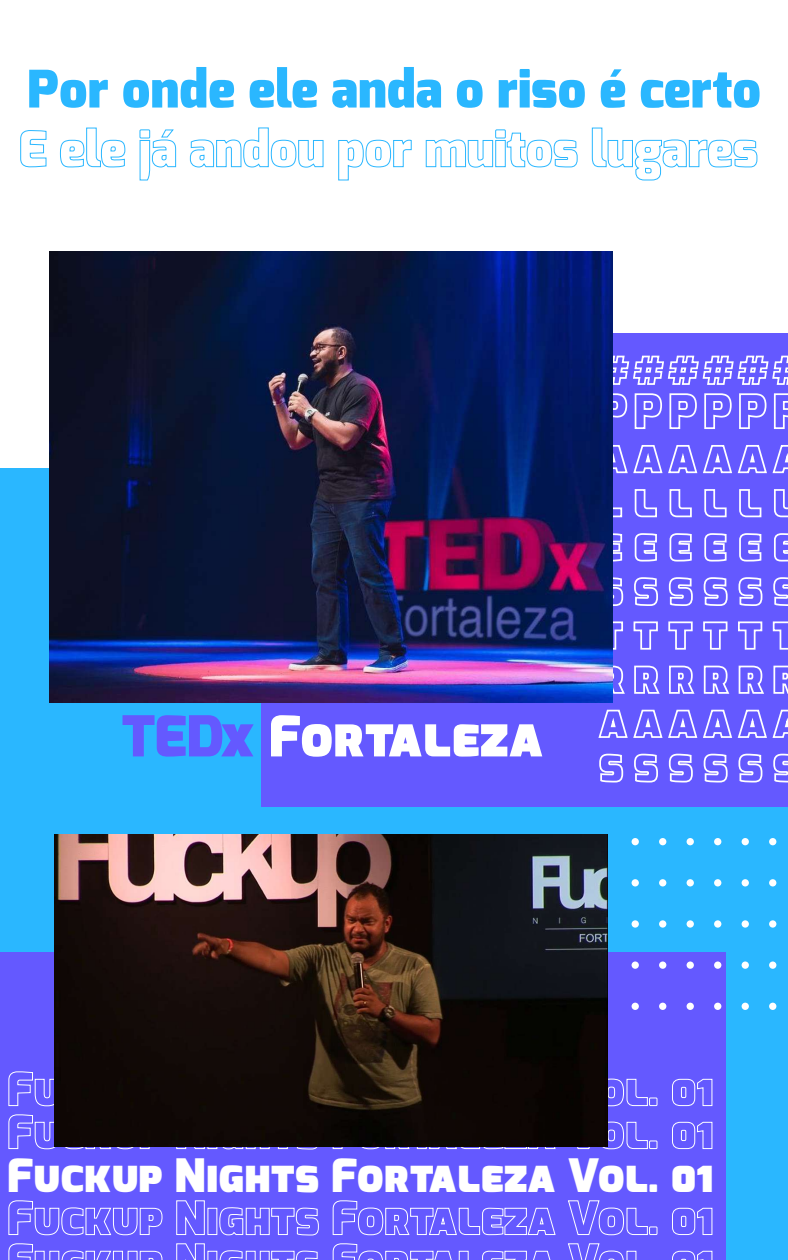
<style>
.page{position:relative;width:788px;height:1260px;background:#fff}
.page>*{position:absolute;margin:0;border:0;box-sizing:border-box;transform-origin:0 0}
.t1{font:900 56.35px "Exo";color:#fff}
.t2{font:900 51.71px "Exo";color:#2ab7ff}
.t3{font:900 46.02px "Exo";color:#fff}
.s1{color:#6459ff}
</style>
<div class="page">
<div style="left:0;top:468px;width:788px;height:792px;background:#2ab7ff"></div>
<svg style="left:20px;top:131px;width:27px;height:37px"></svg>
<svg style="left:60px;top:127px;width:66px;height:41px"></svg>
<svg style="left:139px;top:129px;width:37px;height:52px"></svg>
<svg style="left:189px;top:127px;width:135px;height:41px"></svg>
<svg style="left:338px;top:139px;width:74px;height:42px"></svg>
<svg style="left:425px;top:129px;width:153px;height:39px"></svg>
<svg style="left:591px;top:127px;width:166px;height:54px"></svg>
<div style="left:261px;top:334px;width:527px;height:473px;background:#6459ff"></div>
<svg style="left:634px;top:489px;width:23px;height:29px"></svg>
<svg style="left:634px;top:533px;width:23px;height:29px"></svg>
<svg style="left:634px;top:577px;width:24px;height:29px"></svg>
<svg style="left:633px;top:621px;width:25px;height:29px"></svg>
<svg style="left:634px;top:665px;width:26px;height:29px"></svg>
<svg style="left:634px;top:753px;width:24px;height:30px"></svg>
<svg style="left:612px;top:392px;width:50px;height:38px"></svg>
<svg style="left:612px;top:488px;width:11px;height:30px"></svg>
<svg style="left:612px;top:533px;width:11px;height:29px"></svg>
<svg style="left:612px;top:576px;width:12px;height:31px"></svg>
<svg style="left:612px;top:621px;width:11px;height:30px"></svg>
<svg style="left:612px;top:665px;width:13px;height:30px"></svg>
<svg style="left:599px;top:753px;width:25px;height:30px"></svg>
<svg style="left:669px;top:393px;width:28px;height:36px"></svg>
<svg style="left:669px;top:489px;width:23px;height:29px"></svg>
<svg style="left:669px;top:533px;width:23px;height:29px"></svg>
<svg style="left:668px;top:577px;width:25px;height:29px"></svg>
<svg style="left:668px;top:621px;width:25px;height:29px"></svg>
<svg style="left:669px;top:665px;width:26px;height:29px"></svg>
<svg style="left:668px;top:753px;width:25px;height:30px"></svg>
<svg style="left:704px;top:393px;width:28px;height:36px"></svg>
<svg style="left:704px;top:489px;width:23px;height:29px"></svg>
<svg style="left:704px;top:533px;width:23px;height:29px"></svg>
<svg style="left:703px;top:577px;width:25px;height:29px"></svg>
<svg style="left:703px;top:621px;width:25px;height:29px"></svg>
<svg style="left:703px;top:665px;width:27px;height:29px"></svg>
<svg style="left:703px;top:753px;width:25px;height:30px"></svg>
<svg style="left:739px;top:393px;width:28px;height:36px"></svg>
<svg style="left:739px;top:489px;width:23px;height:29px"></svg>
<svg style="left:739px;top:533px;width:23px;height:29px"></svg>
<svg style="left:738px;top:577px;width:25px;height:29px"></svg>
<svg style="left:738px;top:621px;width:25px;height:29px"></svg>
<svg style="left:738px;top:665px;width:26px;height:29px"></svg>
<svg style="left:738px;top:753px;width:25px;height:30px"></svg>
<svg style="left:612px;top:355px;width:176px;height:31px"></svg>
<svg style="left:773px;top:393px;width:15px;height:36px"></svg>
<svg style="left:612px;top:444px;width:176px;height:30px"></svg>
<svg style="left:774px;top:489px;width:14px;height:29px"></svg>
<svg style="left:774px;top:533px;width:14px;height:29px"></svg>
<svg style="left:773px;top:577px;width:15px;height:29px"></svg>
<svg style="left:772px;top:621px;width:16px;height:29px"></svg>
<svg style="left:773px;top:665px;width:15px;height:29px"></svg>
<svg style="left:598px;top:709px;width:190px;height:29px"></svg>
<svg style="left:773px;top:753px;width:15px;height:30px"></svg>
<img style="left:49px;top:252px;width:563px;height:450px">
<div style="left:0;top:952px;width:725px;height:308px;background:#6459ff"></div>
<svg style="left:8px;top:1201px;width:155px;height:35px"></svg>
<svg style="left:176px;top:1200px;width:29px;height:35px"></svg>
<svg style="left:219px;top:1207px;width:100px;height:29px"></svg>
<svg style="left:332px;top:1201px;width:224px;height:35px"></svg>
<svg style="left:568px;top:1200px;width:80px;height:36px"></svg>
<div style="left:649px;top:1227px;width:8px;height:8px;border:1px solid #fff"></div>
<svg style="left:672px;top:1207px;width:40px;height:28px"></svg>
<svg style="left:8px;top:1115px;width:155px;height:35px"></svg>
<svg style="left:176px;top:1146px;width:29px;height:3px"></svg>
<div style="left:207px;top:1122px;width:10px;height:27px;border:1px solid #fff"></div>
<svg style="left:219px;top:1146px;width:100px;height:4px"></svg>
<svg style="left:332px;top:1146px;width:224px;height:4px"></svg>
<svg style="left:567px;top:1121px;width:81px;height:29px"></svg>
<div style="left:649px;top:1141px;width:8px;height:8px;border:1px solid #fff"></div>
<svg style="left:672px;top:1121px;width:40px;height:28px"></svg>
<svg style="left:8px;top:1072px;width:46px;height:35px"></svg>
<svg style="left:608px;top:1078px;width:40px;height:29px"></svg>
<div style="left:649px;top:1098px;width:8px;height:8px;border:1px solid #fff"></div>
<svg style="left:672px;top:1078px;width:40px;height:28px"></svg>
<svg style="left:8px;top:1244px;width:155px;height:16px"></svg>
<svg style="left:176px;top:1243px;width:142px;height:17px"></svg>
<svg style="left:332px;top:1244px;width:219px;height:16px"></svg>
<svg style="left:568px;top:1243px;width:69px;height:17px"></svg>
<svg style="left:672px;top:1250px;width:40px;height:10px"></svg>
<img style="left:54px;top:835px;width:554px;height:311px">
<div style="left:631px;top:920px;width:7px;height:8px;background:#fff;border-radius:50%"></div>
<div style="left:659px;top:920px;width:7px;height:8px;background:#fff;border-radius:50%"></div>
<div style="left:686px;top:920px;width:7px;height:8px;background:#fff;border-radius:50%"></div>
<div style="left:714px;top:920px;width:7px;height:8px;background:#fff;border-radius:50%"></div>
<div style="left:741px;top:920px;width:7px;height:8px;background:#fff;border-radius:50%"></div>
<div style="left:769px;top:920px;width:7px;height:8px;background:#fff;border-radius:50%"></div>
<div style="left:631px;top:961px;width:7px;height:8px;background:#fff;border-radius:50%"></div>
<div style="left:659px;top:961px;width:7px;height:8px;background:#fff;border-radius:50%"></div>
<div style="left:686px;top:961px;width:7px;height:8px;background:#fff;border-radius:50%"></div>
<div style="left:714px;top:961px;width:7px;height:8px;background:#fff;border-radius:50%"></div>
<div style="left:741px;top:961px;width:7px;height:8px;background:#fff;border-radius:50%"></div>
<div style="left:769px;top:961px;width:7px;height:8px;background:#fff;border-radius:50%"></div>
<div style="left:631px;top:1003px;width:7px;height:7px;background:#fff;border-radius:50%"></div>
<div style="left:659px;top:1003px;width:7px;height:7px;background:#fff;border-radius:50%"></div>
<div style="left:686px;top:1003px;width:7px;height:7px;background:#fff;border-radius:50%"></div>
<div style="left:714px;top:1003px;width:7px;height:7px;background:#fff;border-radius:50%"></div>
<div style="left:741px;top:1003px;width:7px;height:7px;background:#fff;border-radius:50%"></div>
<div style="left:769px;top:1003px;width:7px;height:7px;background:#fff;border-radius:50%"></div>
<div style="left:631px;top:879px;width:7px;height:7px;background:#fff;border-radius:50%"></div>
<div style="left:659px;top:879px;width:7px;height:7px;background:#fff;border-radius:50%"></div>
<div style="left:686px;top:879px;width:7px;height:7px;background:#fff;border-radius:50%"></div>
<div style="left:714px;top:879px;width:7px;height:7px;background:#fff;border-radius:50%"></div>
<div style="left:741px;top:879px;width:7px;height:7px;background:#fff;border-radius:50%"></div>
<div style="left:769px;top:879px;width:7px;height:7px;background:#fff;border-radius:50%"></div>
<div style="left:631px;top:838px;width:7px;height:7px;background:#fff;border-radius:50%"></div>
<div style="left:659px;top:838px;width:7px;height:7px;background:#fff;border-radius:50%"></div>
<div style="left:686px;top:838px;width:7px;height:7px;background:#fff;border-radius:50%"></div>
<div style="left:714px;top:838px;width:7px;height:7px;background:#fff;border-radius:50%"></div>
<div style="left:741px;top:838px;width:7px;height:7px;background:#fff;border-radius:50%"></div>
<div style="left:769px;top:838px;width:7px;height:7px;background:#fff;border-radius:50%"></div>
<p class="t2" style="left:27px;top:56px;width:735px">Por onde ele anda o riso é certo</p>
<p class="t1" style="left:121px;top:700px;width:423px"><span class="s1">TEDx</span> Fortaleza</p>
<p class="t3" style="left:7px;top:1145px;width:708px">Fuckup Nights Fortaleza Vol. 01</p>
</div>
